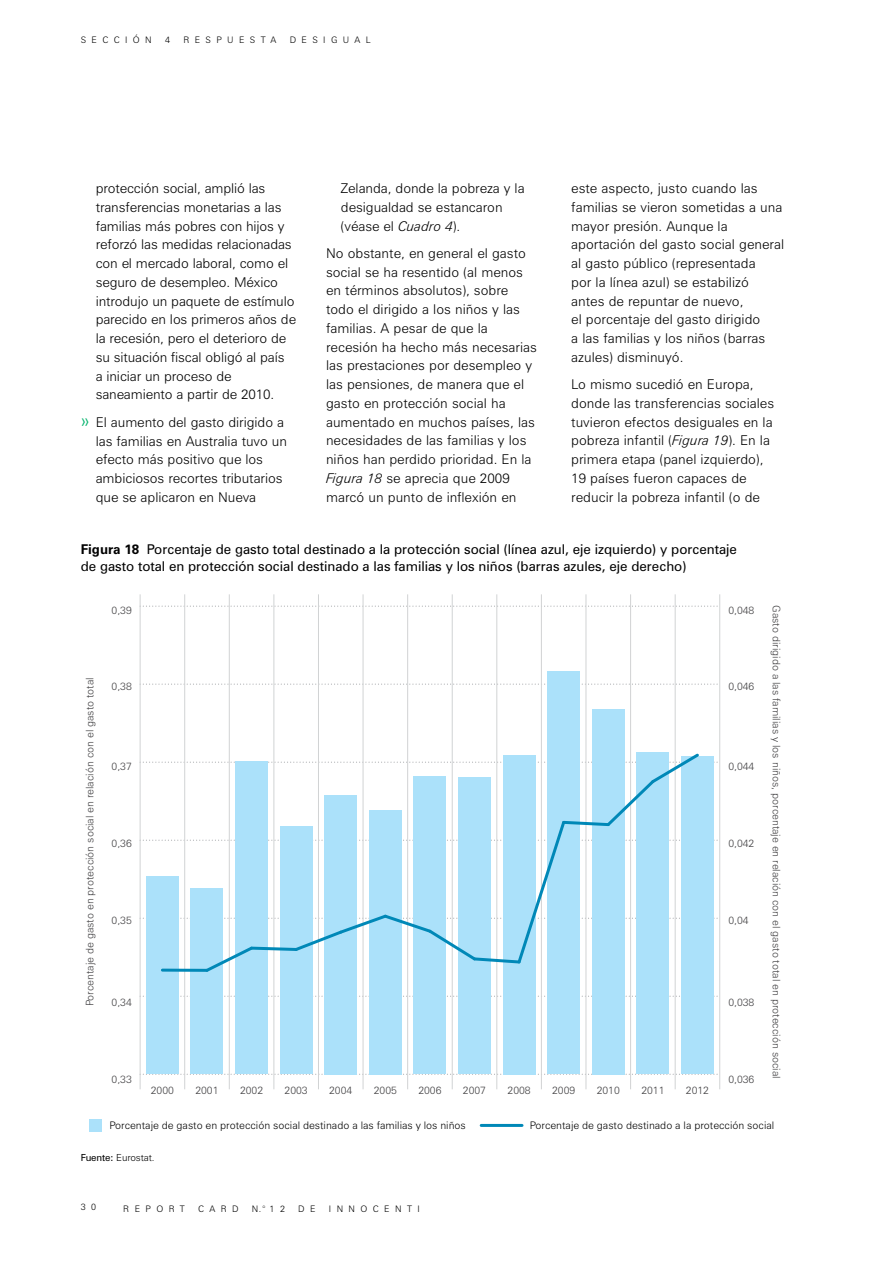
<style>
.page{position:relative;width:893px;height:1263px;background:#fff}
.page>*{position:absolute;margin:0;border:0;box-sizing:border-box;transform-origin:0 0}
.t1{font:300 13.5px/18.8px "Zurich BT";color:#000}
.t2{font:13.5px/16.5px "Zurich BT";color:#000}
.t3{font:300 10.5px "Zurich BT";color:#414042}
.t4{font:300 10.5px "Zurich BT";color:#000}
.t5{font:300 9.75px "Zurich BT";letter-spacing:-.015em;color:#000}
.t6{font:300 9px "Zurich BT";letter-spacing:.6em;color:#000}
.s1{font-size:19.5px;color:#00b26b}
.s2{font-style:italic}
.s3{font-weight:700}
.s4{font-weight:400}
</style>
<div class="page">
<svg style="left:142px;top:1074px;width:576px;height:1px"></svg>
<svg style="left:142px;top:606px;width:576px;height:1px"></svg>
<svg style="left:143px;top:684px;width:575px;height:1px"></svg>
<svg style="left:142px;top:996px;width:576px;height:1px"></svg>
<hr style="left:719px;top:594px;width:1px;height:495px;background:#d1d3d4">
<hr style="left:140px;top:594px;width:1px;height:495px;background:#d1d3d4">
<hr style="left:184px;top:594px;width:1px;height:495px;background:#d1d3d4">
<hr style="left:229px;top:594px;width:1px;height:495px;background:#d1d3d4">
<hr style="left:273px;top:594px;width:1px;height:495px;background:#d1d3d4">
<hr style="left:318px;top:594px;width:1px;height:495px;background:#d1d3d4">
<hr style="left:363px;top:594px;width:1px;height:495px;background:#d1d3d4">
<hr style="left:407px;top:594px;width:1px;height:495px;background:#d1d3d4">
<hr style="left:452px;top:594px;width:1px;height:495px;background:#d1d3d4">
<hr style="left:496px;top:594px;width:1px;height:495px;background:#d1d3d4">
<hr style="left:541px;top:594px;width:1px;height:495px;background:#d1d3d4">
<hr style="left:586px;top:594px;width:1px;height:495px;background:#d1d3d4">
<hr style="left:630px;top:594px;width:1px;height:495px;background:#d1d3d4">
<hr style="left:675px;top:594px;width:1px;height:495px;background:#d1d3d4">
<div style="left:146px;top:876px;width:32px;height:198px;background:#abe1fa"></div>
<div style="left:191px;top:888px;width:32px;height:186px;background:#abe1fa"></div>
<div style="left:236px;top:762px;width:32px;height:312px;background:#abe1fa"></div>
<div style="left:280px;top:827px;width:32px;height:247px;background:#abe1fa"></div>
<div style="left:325px;top:795px;width:32px;height:279px;background:#abe1fa"></div>
<div style="left:369px;top:810px;width:32px;height:264px;background:#abe1fa"></div>
<div style="left:414px;top:776px;width:32px;height:298px;background:#abe1fa"></div>
<div style="left:458px;top:778px;width:33px;height:296px;background:#abe1fa"></div>
<div style="left:503px;top:755px;width:32px;height:319px;background:#abe1fa"></div>
<div style="left:548px;top:672px;width:32px;height:402px;background:#abe1fa"></div>
<div style="left:592px;top:709px;width:32px;height:365px;background:#abe1fa"></div>
<div style="left:637px;top:752px;width:32px;height:322px;background:#abe1fa"></div>
<div style="left:681px;top:756px;width:32px;height:318px;background:#abe1fa"></div>
<svg style="left:140px;top:751px;width:580px;height:223px"></svg>
<hr style="left:481px;top:1124px;width:41px;height:3px;background:#0088b7">
<div style="left:89px;top:1119px;width:13px;height:13px;background:#abe1fa"></div>
<p class="t6" style="left:81px;top:34px;width:73px">Sección</p>
<p class="t6" style="left:165px;top:34px;width:6px">4</p>
<p class="t6" style="left:183px;top:34px;width:95px">Res pues ta</p>
<p class="t6" style="left:290px;top:34px;width:83px">des igual</p>
<p class="t1" style="left:96px;top:179px;width:202px">protección social, amplió las transferencias monetarias a las familias más pobres con hijos y reforzó las medidas relacionadas con el mercado laboral, como el seguro de desempleo. México introdujo un paquete de estímulo parecido en los primeros años de la recesión, pero el deterioro de su situación fiscal obligó al país<br>a iniciar un proceso de saneamiento a partir de 2010.</p>
<p class="t1" style="left:96px;top:412px;width:193px;text-indent:-15px"><span class="s1">»</span> El aumento del gasto dirigido a las familias en Australia tuvo un efecto más positivo que los ambiciosos recortes tributarios que se aplicaron en Nueva</p>
<p class="t1" style="left:341px;top:179px;width:185px">Zelanda, donde la pobreza y la desigualdad se estancaron (véase el <span class="s2">Cuadro 4</span>).</p>
<p class="t1" style="left:326px;top:244px;width:213px">No obstante, en general el gasto social se ha resentido (al menos en términos absolutos), sobre todo el dirigido a los niños y las familias. A pesar de que la recesión ha hecho más necesarias las prestaciones por desempleo y las pensiones, de manera que el gasto en protección social ha aumentado en muchos países, las necesidades de las familias y los niños han perdido prioridad. En la<br><span class="s2">Figura 18</span> se aprecia que 2009 marcó un punto de inflexión en</p>
<p class="t1" style="left:571px;top:179px;width:214px">este aspecto, justo cuando las familias se vieron sometidas a una mayor presión. Aunque la aportación del gasto social general al gasto público (representada<br>por la línea azul) se estabilizó antes de repuntar de nuevo,<br>el porcentaje del gasto dirigido<br>a las familias y los niños (barras azules) disminuyó.</p>
<p class="t1" style="left:571px;top:375px;width:204px">Lo mismo sucedió en Europa, donde las transferencias sociales tuvieron efectos desiguales en la pobreza infantil (<span class="s2">Figura 19</span>). En la primera etapa (panel izquierdo),<br>19 países fueron capaces de reducir la pobreza infantil (o de</p>
<p class="t2" style="left:81px;top:541px;width:658px"><span class="s3">Figura 18</span> Porcentaje de gasto total destinado a la protección social (línea azul, eje izquierdo) y porcentaje de gasto total en protección social destinado a las familias y los niños (barras azules, eje derecho)</p>
<p class="t3" style="left:112px;top:604px;width:22px">0,39</p>
<p class="t3" style="left:83px;top:1006px;width:331px;rotate:-90deg">Porcentaje de gasto en protección social en relación con el gasto total</p>
<p class="t3" style="left:112px;top:680px;width:22px">0,38</p>
<p class="t3" style="left:112px;top:759px;width:22px">0,37</p>
<p class="t3" style="left:112px;top:837px;width:22px">0,36</p>
<p class="t3" style="left:112px;top:914px;width:22px">0,35</p>
<p class="t3" style="left:112px;top:996px;width:22px">0,34</p>
<p class="t3" style="left:728px;top:604px;width:28px">0,048</p>
<p class="t3" style="left:728px;top:680px;width:28px">0,046</p>
<p class="t3" style="left:728px;top:759px;width:28px">0,044</p>
<p class="t3" style="left:728px;top:837px;width:28px">0,042</p>
<p class="t3" style="left:728px;top:914px;width:22px">0,04</p>
<p class="t3" style="left:728px;top:996px;width:28px">0,038</p>
<p class="t3" style="left:112px;top:1072px;width:22px">0,33</p>
<p class="t3" style="left:151px;top:1084px;width:25px">2000</p>
<p class="t3" style="left:195px;top:1084px;width:25px">2001</p>
<p class="t3" style="left:240px;top:1084px;width:25px">2002</p>
<p class="t3" style="left:285px;top:1084px;width:25px">2003</p>
<p class="t3" style="left:329px;top:1084px;width:25px">2004</p>
<p class="t3" style="left:374px;top:1084px;width:25px">2005</p>
<p class="t3" style="left:418px;top:1084px;width:25px">2006</p>
<p class="t3" style="left:463px;top:1084px;width:25px">2007</p>
<p class="t3" style="left:508px;top:1084px;width:25px">2008</p>
<p class="t3" style="left:552px;top:1084px;width:25px">2009</p>
<p class="t3" style="left:597px;top:1084px;width:25px">2010</p>
<p class="t3" style="left:641px;top:1084px;width:25px">2011</p>
<p class="t3" style="left:686px;top:1084px;width:25px">2012</p>
<p class="t3" style="left:728px;top:1072px;width:28px">0,036</p>
<p class="t3" style="left:783px;top:605px;width:475px;rotate:90deg">Gasto dirigido a las familias y los niños, porcentaje en relación con el gasto total en protección social</p>
<p class="t4" style="left:109px;top:1119px;width:358px">Porcentaje de gasto en protección social destinado a las familias y los niños</p>
<p class="t4" style="left:530px;top:1119px;width:246px">Porcentaje de gasto destinado a la protección social</p>
<p class="t5" style="left:81px;top:1151px;width:75px"><span class="s4">Fuente:</span> Eurostat.</p>
<p class="t6" style="left:81px;top:1202px;width:17px">3 0</p>
<p class="t6" style="left:123px;top:1203px;width:63px">Repor t</p>
<p class="t6" style="left:198px;top:1203px;width:42px">Card</p>
<p class="t6" style="left:252px;top:1203px;width:35px">n.° 1 2</p>
<p class="t6" style="left:298px;top:1203px;width:19px">d e</p>
<p class="t6" style="left:329px;top:1203px;width:92px">I nnocenti</p>
</div>
